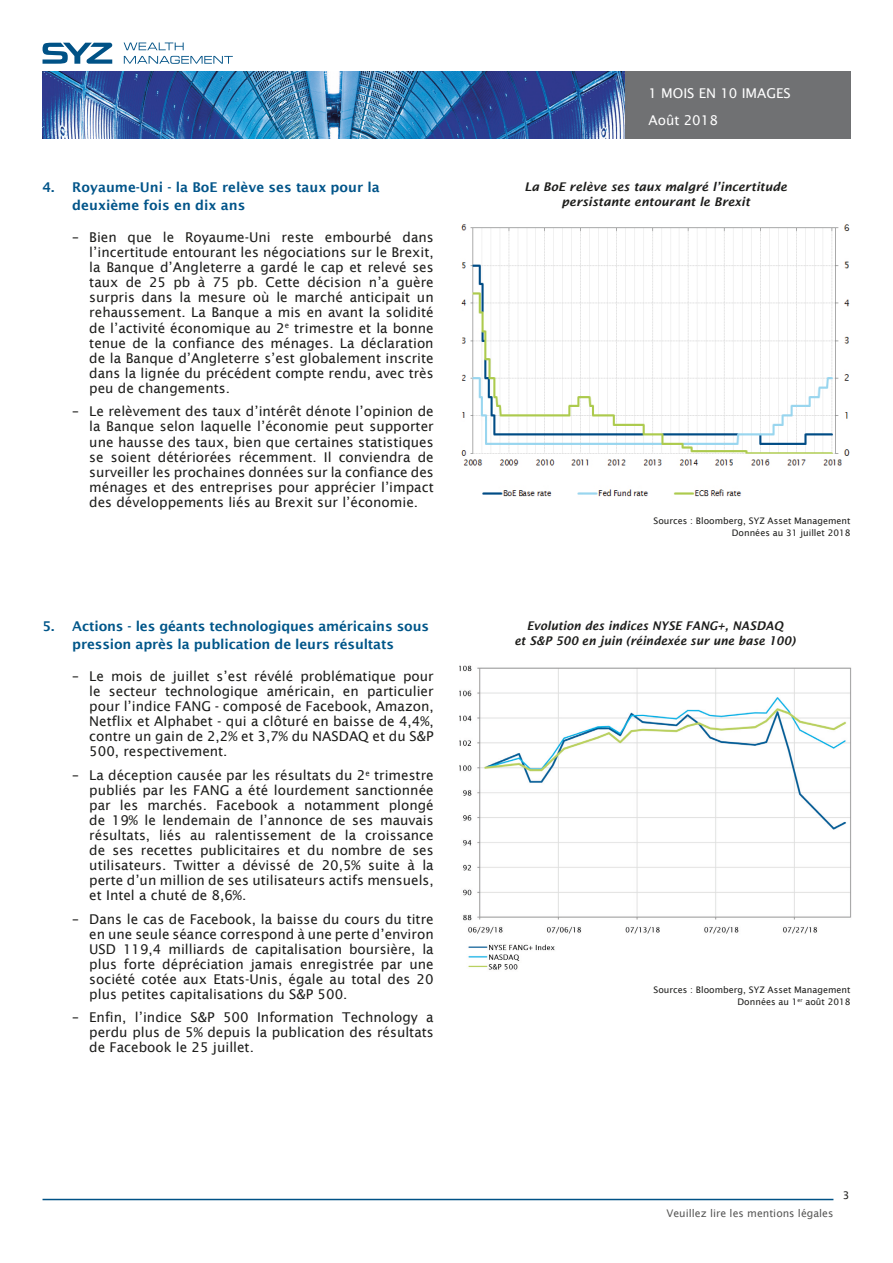
<style>
.page{position:relative;width:893px;height:1263px;background:#fff}
.page>*{position:absolute;margin:0;border:0;box-sizing:border-box;transform-origin:0 0}
.t1{font:13.5px/15px "Lucida Sans";color:#1d1d1b;text-align:justify}
.t2{font:600 13.5px/18px "Lucida Sans";letter-spacing:-.01em;color:#015689;text-align:center}
.t3{font:600 13.5px/18px "Lucida Sans";color:#015489}
.t4{font:13.5px/27.8px "Lucida Sans";color:#fff}
.Graph_TITLES{font:italic 600 12px/15px "Lucida Sans";color:#1d1d1b;text-align:center;scale:.95 1}
.Graph_TITLES-2{font:italic 600 12px/15px "Lucida Sans";color:#1d1d1b;text-align:center}
.t5{font:10.5px "Lucida Sans";color:#575756}
.t6{font:10.5px "Lucida Sans";color:#1d1d1b}
.Source_data{font:9px "Lucida Sans";color:#1d1d1b}
</style>
<div class="page">
<svg style="left:43px;top:43px;width:70px;height:21px"></svg>
<svg style="left:124px;top:43px;width:60px;height:7px"></svg>
<svg style="left:124px;top:56px;width:109px;height:8px"></svg>
<img style="left:43px;top:72px;width:807px;height:67px">
<hr style="left:43px;top:1199px;width:790px;height:1px;background:#005286">
<img style="left:460px;top:665px;width:391px;height:305px">
<img style="left:461px;top:224px;width:389px;height:273px">
<p class="t3" style="left:72px;top:178px;width:309px;text-indent:-30px">4. Royaume-Uni - la BoE relève ses taux pour la deuxième fois en dix ans</p>
<p class="t1" style="left:89px;top:230px;width:346px;text-indent:-17px">– Bien que le Royaume-Uni reste embourbé dans l’incertitude entourant les négociations sur le Brexit, la Banque d’Angleterre a gardé le cap et relevé ses taux de 25 pb à 75 pb. Cette décision n’a guère surpris dans la mesure où le marché anticipait un rehaussement. La Banque a mis en avant la solidité de l’activité économique au 2<sup>e</sup> trimestre et la bonne tenue de la confiance des ménages. La déclaration de la Banque d’Angleterre s’est globalement inscrite dans la lignée du précédent compte rendu, avec très peu de changements.</p>
<p class="t1" style="left:89px;top:404px;width:346px;text-indent:-17px">– Le relèvement des taux d’intérêt dénote l’opinion de la Banque selon laquelle l’économie peut supporter une hausse des taux, bien que certaines statistiques se soient détériorées récemment. Il conviendra de surveiller les prochaines données sur la confiance des ménages et des entreprises pour apprécier l’impact des développements liés au Brexit sur l’économie.</p>
<p class="t2" style="left:43px;top:617px;width:388px">5. Actions - les géants technologiques américains sous pression après la publication de leurs résultats</p>
<p class="t1" style="left:89px;top:668px;width:346px;text-indent:-17px">– Le mois de juillet s’est révélé problématique pour le secteur technologique américain, en particulier pour l’indice FANG - composé de Facebook, Amazon, Netflix et Alphabet - qui a clôturé en baisse de 4,4%, contre un gain de 2,2% et 3,7% du NASDAQ et du S&amp;P 500, respectivement.</p>
<p class="t1" style="left:89px;top:768px;width:346px;text-indent:-17px">– La déception causée par les résultats du 2<sup>e</sup> trimestre publiés par les FANG a été lourdement sanctionnée par les marchés. Facebook a notamment plongé de 19% le lendemain de l’annonce de ses mauvais résultats, liés au ralentissement de la croissance de ses recettes publicitaires et du nombre de ses utilisateurs. Twitter a dévissé de 20,5% suite à la perte d’un million de ses utilisateurs actifs mensuels, et Intel a chuté de 8,6%.</p>
<p class="t1" style="left:89px;top:911px;width:346px;text-indent:-17px">– Dans le cas de Facebook, la baisse du cours du titre en une seule séance correspond à une perte d’environ USD 119,4 milliards de capitalisation boursière, la plus forte dépréciation jamais enregistrée par une société cotée aux Etats-Unis, égale au total des 20 plus petites capitalisations du S&amp;P 500.</p>
<p class="t1" style="left:89px;top:1010px;width:346px;text-indent:-17px">– Enfin, l’indice S&amp;P 500 Information Technology a perdu plus de 5% depuis la publication des résultats de Facebook le 25 juillet.</p>
<p class="t4" style="left:648px;top:79px;width:144px">1 MOIS EN 10 IMAGES<br>Août 2018</p>
<p class="Graph_TITLES-2" style="left:524px;top:179px;width:264px">La BoE relève ses taux malgré l’incertitude persistante entourant le Brexit</p>
<p class="Source_data" style="left:654px;top:515px;width:198px">Sources : Bloomberg, SYZ Asset Management</p>
<p class="Source_data" style="left:732px;top:527px;width:120px">Données au 31 juillet 2018</p>
<p class="Graph_TITLES" style="left:514px;top:618px;width:297px">Evolution des indices NYSE FANG+, NASDAQ<br>et S&amp;P 500 en juin (réindexée sur une base 100)</p>
<p class="Source_data" style="left:654px;top:985px;width:198px">Sources : Bloomberg, SYZ Asset Management</p>
<p class="Source_data" style="left:737px;top:997px;width:114px">Données au 1<sup>er</sup> août 2018</p>
<p class="t5" style="left:667px;top:1207px;width:168px">Veuillez lire les mentions légales</p>
<p class="t6" style="left:843px;top:1189px;width:8px">3</p>
</div>
